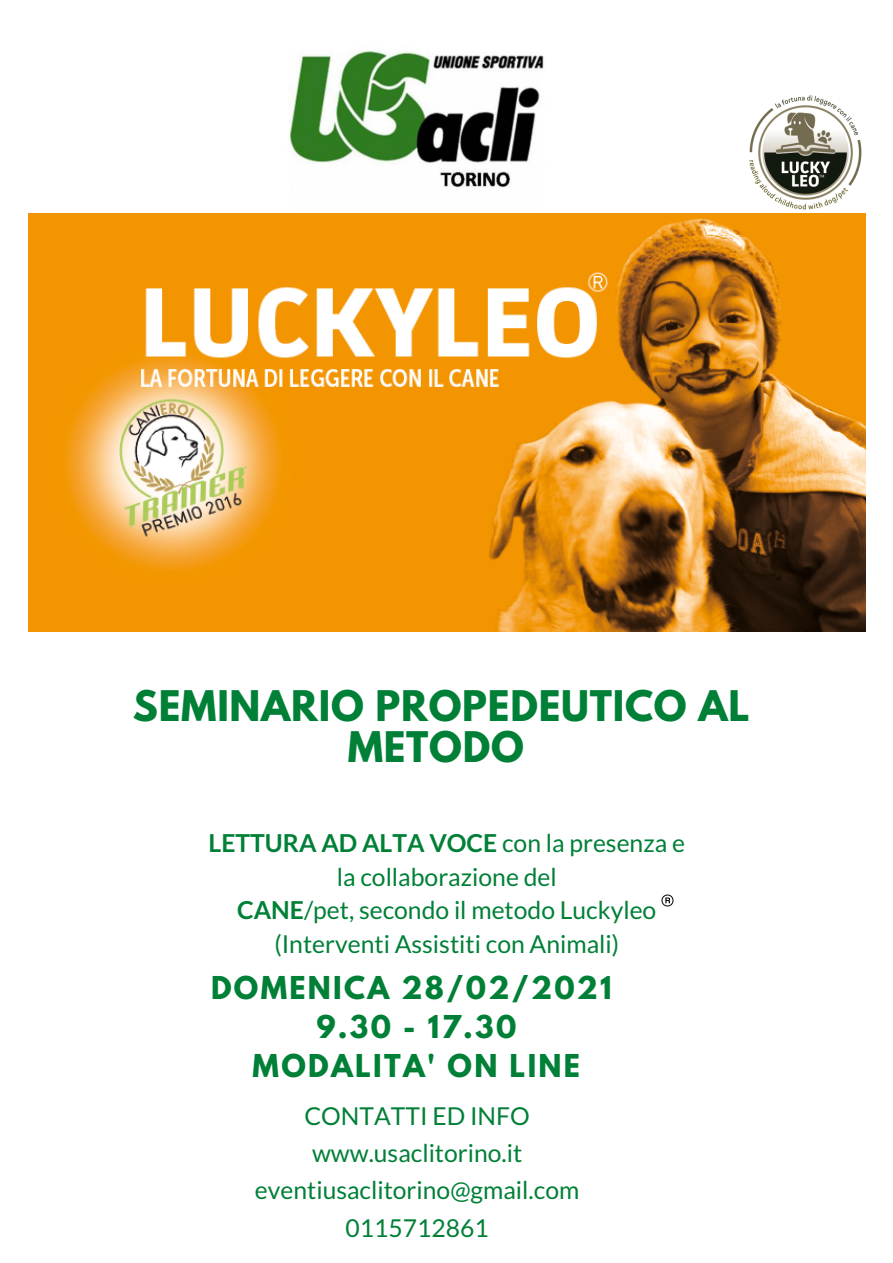
<style>
.page{position:relative;width:893px;height:1263px;background:#fff}
.page>*{position:absolute;margin:0;border:0;box-sizing:border-box;transform-origin:0 0}
.t1{font:700 37.35px/40.7px "League Spartan";letter-spacing:.02em;color:#008037;text-align:center}
.t2{font:700 27.9px "League Spartan";letter-spacing:.08em;color:#008037}
.t3{font:24.67px/33.9px "Lato";color:#008037;text-align:center}
.s1{font-weight:700}
</style>
<div class="page">
<img style="left:289px;top:50px;width:255px;height:137px">
<img style="left:749px;top:95px;width:113px;height:115px">
<img style="left:28px;top:213px;width:837px;height:418px">
<img style="left:661px;top:894px;width:13px;height:13px">
<p class="t1" style="left:133px;top:691px;width:618px">SEMINARIO PROPEDEUTICO AL<br>METODO</p>
<p class="t3" style="left:209px;top:825px;width:478px"><span class="s1">LETTURA AD ALTA VOCE</span> con la presenza e la collaborazione del</p>
<p class="t3" style="left:237px;top:893px;width:421px"><span class="s1">CANE</span>/pet, secondo il metodo Luckyleo (Interventi Assistiti con Animali)</p>
<p class="t2" style="left:211px;top:974px;width:402px">DOMENICA 28/02/2021</p>
<p class="t2" style="left:316px;top:1013px;width:201px">9.30 - 17.30</p>
<p class="t2" style="left:253px;top:1052px;width:329px">MODALITA' ON LINE</p>
<p class="t3" style="left:304px;top:1098px;width:227px">CONTATTI ED INFO</p>
<p class="t3" style="left:312px;top:1136px;width:212px">www.usaclitorino.it</p>
<p class="t3" style="left:255px;top:1173px;width:326px">eventiusaclitorino@gmail.com</p>
<p class="t3" style="left:346px;top:1210px;width:145px">0115712861</p>
</div>
